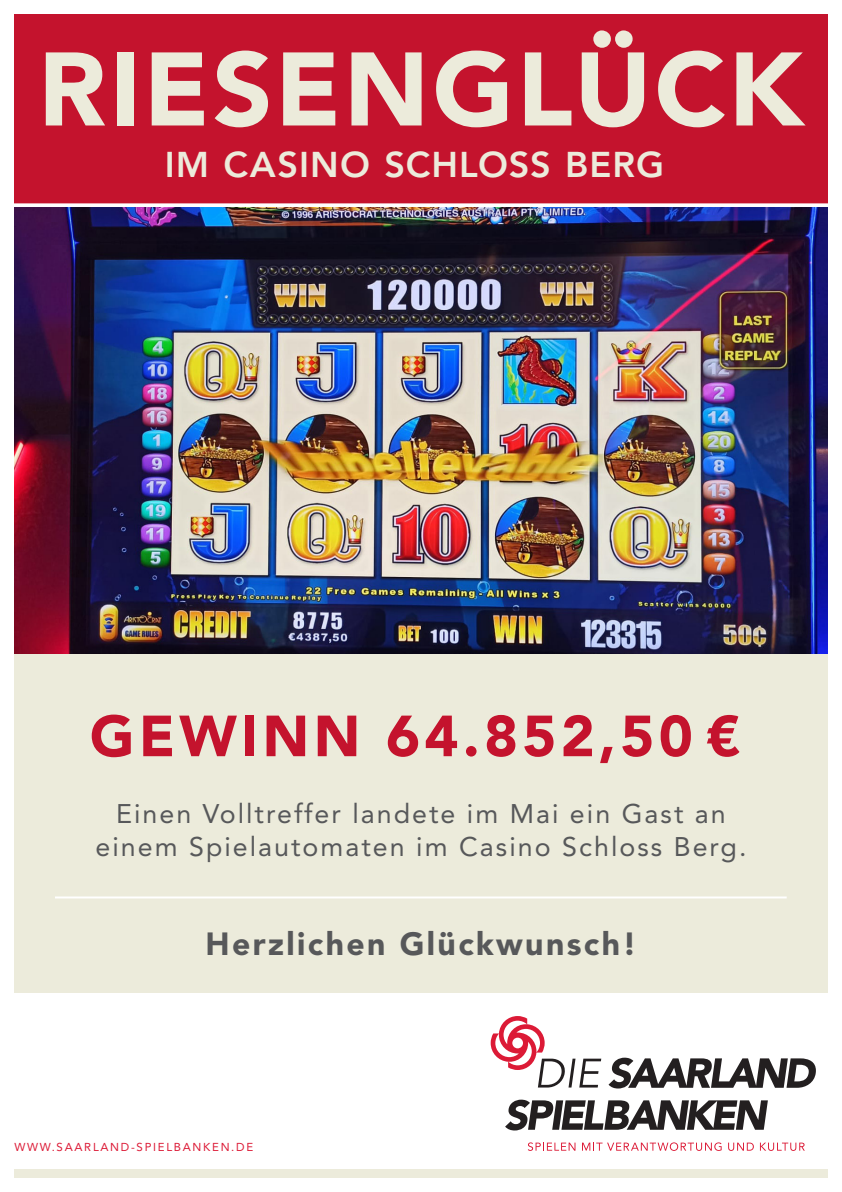
<style>
.page{position:relative;width:842px;height:1192px;background:#fff}
.page>*{position:absolute;margin:0;border:0;box-sizing:border-box;transform-origin:0 0}
.t1{font:900 103.2px "Avenir LT Std";letter-spacing:.03em;color:#ecebdb}
.t2{font:900 57.35px "Avenir LT Std";letter-spacing:.075em;color:#c4132d}
.t3{font:800 35.55px "Avenir LT Std";letter-spacing:.03em;color:#ecebdb}
.t4{font:900 31.85px "Avenir LT Std";letter-spacing:.075em;color:#57585a}
.t5{font:26.75px/32.1px "Avenir LT Std";letter-spacing:.075em;color:#57585a;text-align:center}
.Subhead{font:11.45px "Avenir LT Std";letter-spacing:.15em;color:#dc1a36}
.s1{font-style:inherit}
</style>
<div class="page">
<div style="left:14px;top:653px;width:814px;height:340px;background:#ecebdb"></div>
<hr style="left:55px;top:896px;width:732px;height:2px;background:#fff">
<div style="left:14px;top:1169px;width:814px;height:9px;background:#ecebdb"></div>
<div style="left:14px;top:14px;width:813px;height:190px;background:#c4132d"></div>
<svg style="left:14px;top:203px;width:814px;height:1px"></svg>
<svg style="left:491px;top:1016px;width:110px;height:72px"></svg>
<svg style="left:608px;top:1058px;width:208px;height:31px"></svg>
<svg style="left:528px;top:1142px;width:47px;height:9px"></svg>
<svg style="left:582px;top:1142px;width:140px;height:9px"></svg>
<svg style="left:728px;top:1143px;width:26px;height:8px"></svg>
<svg style="left:760px;top:1143px;width:45px;height:8px"></svg>
<svg style="left:505px;top:1100px;width:263px;height:30px"></svg>
<img style="left:14px;top:208px;width:814px;height:445px">
<p class="t1" style="left:38px;top:27px;width:767px">RIESENGLÜCK</p>
<p class="t3" style="left:165px;top:144px;width:501px">IM CASINO SCHLOSS BERG</p>
<p class="t2" style="left:90px;top:702px;width:652px">GEWINN 64.852,50 €</p>
<p class="t5" style="left:95px;top:798px;width:652px">Einen Volltreffer landete im Mai ein Gast an einem Spielautomaten im Casino Schloss Berg.</p>
<p class="t4" style="left:205px;top:924px;width:433px"><span class="s1">H</span>erzlichen <span class="s1">G</span>lückwunsch<span class="s1">!</span></p>
<p class="Subhead" style="left:14px;top:1140px;width:240px">WWW.SAARLAND-SPIELBANKEN.DE</p>
</div>
